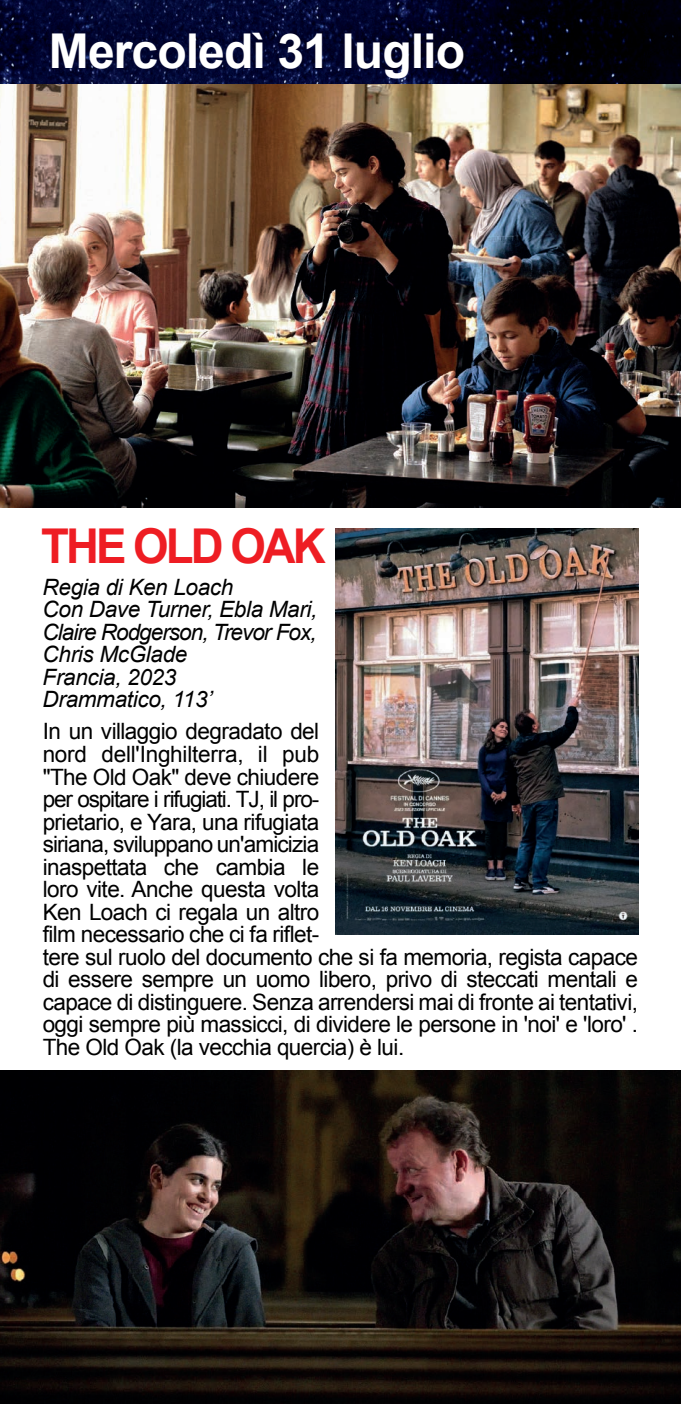
<style>
.page{position:relative;width:681px;height:1404px;background:#fff}
.page>*{position:absolute;margin:0;border:0;box-sizing:border-box;transform-origin:0 0}
.t1{font:700 48px "Arial";letter-spacing:-.02em;color:#fff}
.t2{font:700 48px "Arial";letter-spacing:-.065em;color:#ee1d23;scale:.95 1}
.t3{font:22.5px/22.5px "Arial";letter-spacing:-.025em;color:#000}
.t4{font:italic 22.5px/22.5px "Arial";letter-spacing:-.015em;color:#000}
</style>
<div class="page">
<img style="left:0;top:83px;width:680px;height:424px">
<img style="left:335px;top:528px;width:303px;height:406px">
<img style="left:0;top:0;width:680px;height:83px">
<img style="left:0;top:1070px;width:680px;height:333px">
<h1 class="t1" style="left:49px;top:19px;width:417px">Mercoledì 31 luglio</h1>
<h1 class="t2" style="left:41px;top:514px;width:301px">THE OLD OAK</h1>
<p class="t4" style="left:43px;top:576px;width:276px">Regia di Ken Loach<br>Con Dave Turner, Ebla Mari,<br>Claire Rodgerson, Trevor Fox,<br>Chris McGlade<br>Francia, 2023<br>Drammatico, 113’</p>
<p class="t3" style="left:43px;top:720px;width:596px">In un villaggio degradato del<br>nord dell'Inghilterra, il pub<br>"The Old Oak" deve chiudere<br>per ospitare i rifugiati. TJ, il pro-<br>prietario, e Yara, una rifugiata<br>siriana, sviluppano un'amicizia<br>inaspettata che cambia le<br>loro vite. Anche questa volta<br>Ken Loach ci regala un altro<br>film necessario che ci fa riflet-<br>tere sul ruolo del documento che si fa memoria, regista capace di essere sempre un uomo libero, privo di steccati mentali e capace di distinguere. Senza arrendersi mai di fronte ai tentativi, oggi sempre più massicci, di dividere le persone in 'noi' e 'loro' .<br>The Old Oak (la vecchia quercia) è lui.</p>
</div>
